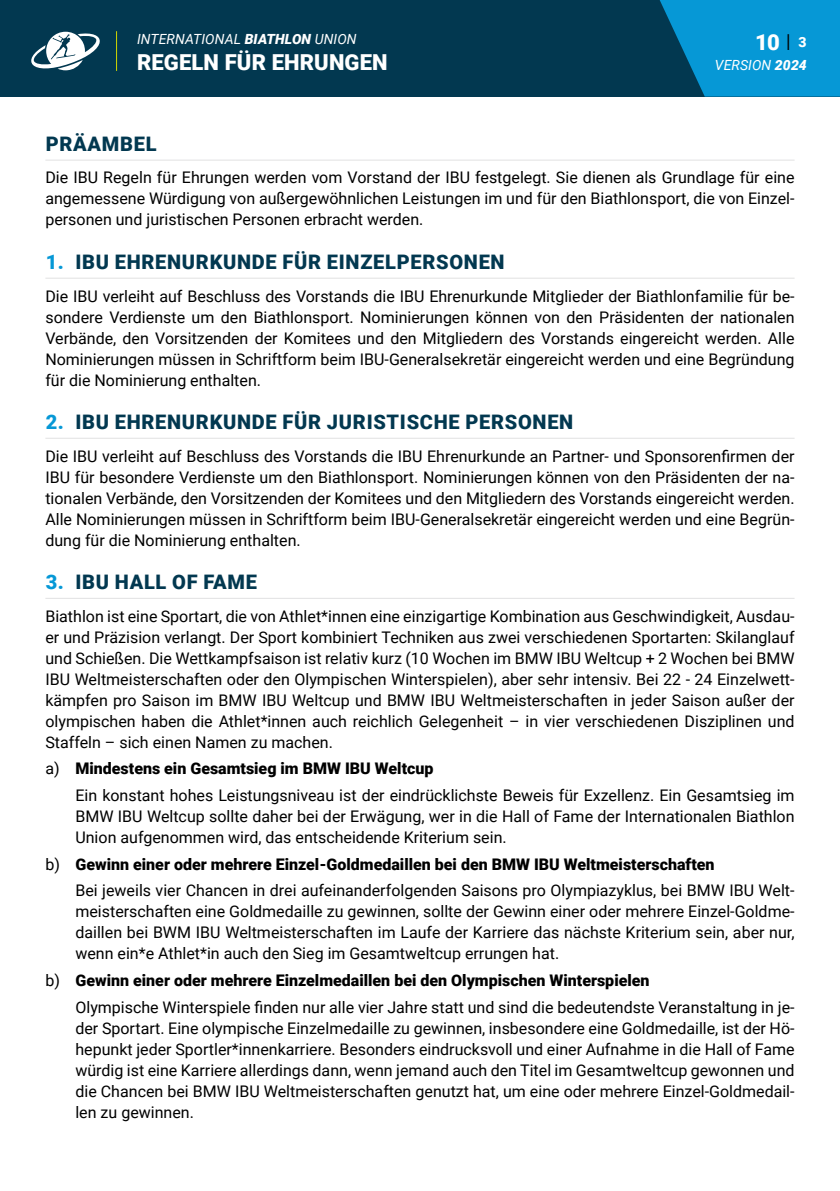
<style>
.page{position:relative;width:840px;height:1191px;background:#fff}
.page>*{position:absolute;margin:0;border:0;box-sizing:border-box;transform-origin:0 0}
.t1{font:900 22px "Roboto";letter-spacing:.005em;color:#fff}
.t2{font:900 20px "Roboto";letter-spacing:.035em;color:#023850}
.t3{font:16px/21px "Roboto";color:#000;text-align:justify}
.t4{font:italic 14px "Roboto";letter-spacing:.005em;color:#fff}
.s1{font-weight:900}
.s2{font-weight:300;color:#000}
.s3{font-size:14px}
.s4{color:#0698d6}
</style>
<div class="page">
<div style="left:0;top:0;width:839px;height:96px;background:#023850"></div>
<svg style="left:654px;top:0;width:185px;height:97px;background:#0588c1"></svg>
<svg style="left:31px;top:31px;width:69px;height:40px"></svg>
<hr style="left:116px;top:31px;width:1px;height:40px;background:#d3d800">
<hr style="left:45px;top:160px;width:749px;height:1px;background:#e1e1e2">
<hr style="left:45px;top:278px;width:749px;height:1px;background:#e1e1e2">
<hr style="left:45px;top:438px;width:749px;height:1px;background:#e1e1e2">
<hr style="left:45px;top:598px;width:749px;height:1px;background:#e1e1e2">
<p class="t4" style="left:137px;top:29px;width:221px">INTERNATIONAL <span class="s1">BIATHLON</span> UNION</p>
<h1 class="t1" style="left:137px;top:47px;width:252px">REGELN FÜR EHRUNGEN</h1>
<h1 class="t1" style="left:754px;top:26px;width:53px">10 <span class="s2">I</span> <span class="s3">3</span></h1>
<p class="t4" style="left:714px;top:55px;width:93px">VERSION <span class="s1">2024</span></p>
<p class="t2" style="left:46px;top:130px;width:112px">PRÄAMBEL</p>
<p class="t3" style="left:45px;top:167px;width:750px">Die IBU Regeln für Ehrungen werden vom Vorstand der IBU festgelegt. Sie dienen als Grundlage für eine angemessene Würdigung von außergewöhnlichen Leistungen im und für den Biathlonsport, die von Einzel&shy;personen und juristischen Personen erbracht werden.</p>
<p class="t2" style="left:46px;top:248px;width:460px"><span class="s4">1.</span> IBU EHRENURKUNDE FÜR EINZELPERSONEN</p>
<p class="t3" style="left:45px;top:285px;width:750px">Die IBU verleiht auf Beschluss des Vorstands die IBU Ehrenurkunde Mitglieder der Biathlonfamilie für be&shy;sondere Verdienste um den Biathlonsport. Nominierungen können von den Präsidenten der nationalen Verbände, den Vorsitzenden der Komitees und den Mitgliedern des Vorstands eingereicht werden. Alle Nominierungen müssen in Schriftform beim IBU-Generalsekretär eingereicht werden und eine Begründung für die Nominierung enthalten.</p>
<p class="t2" style="left:46px;top:408px;width:529px"><span class="s4">2.</span> IBU EHRENURKUNDE FÜR JURISTISCHE PERSONEN</p>
<p class="t3" style="left:45px;top:445px;width:750px">Die IBU verleiht auf Beschluss des Vorstands die IBU Ehrenurkunde an Partner- und Sponsorenfirmen der IBU für besondere Verdienste um den Biathlonsport. Nominierungen können von den Präsidenten der na&shy;tionalen Verbände, den Vorsitzenden der Komitees und den Mitgliedern des Vorstands eingereicht werden.<br>Alle Nominierungen müssen in Schriftform beim IBU-Generalsekretär eingereicht werden und eine Begrün&shy;dung für die Nominierung enthalten.</p>
<p class="t2" style="left:46px;top:568px;width:212px"><span class="s4">3.</span> IBU HALL OF FAME</p>
<p class="t3" style="left:45px;top:605px;width:750px">Biathlon ist eine Sportart, die von Athlet*innen eine einzigartige Kombination aus Geschwindigkeit, Ausdau&shy;er und Präzision verlangt. Der Sport kombiniert Techniken aus zwei verschiedenen Sportarten: Skilanglauf und Schießen. Die Wettkampfsaison ist relativ kurz (10 Wochen im BMW IBU Weltcup + 2 Wochen bei BMW IBU Weltmeisterschaften oder den Olympischen Winterspielen), aber sehr intensiv. Bei 22 - 24 Einzelwett&shy;kämpfen pro Saison im BMW IBU Weltcup und BMW IBU Weltmeisterschaften in jeder Saison außer der olympischen haben die Athlet*innen auch reichlich Gelegenheit – in vier verschiedenen Disziplinen und Staffeln – sich einen Namen zu machen.</p>
<p class="t3" style="left:75px;top:754px;width:720px;line-height:26.6px;text-indent:-30px">a) <span class="s1">Mindestens ein Gesamtsieg im BMW IBU Weltcup<br></span>Ein konstant hohes Leistungsniveau ist der eindrücklichste Beweis für Exzellenz. Ein Gesamtsieg im</p>
<p class="t3" style="left:75px;top:805px;width:720px">BMW IBU Weltcup sollte daher bei der Erwägung, wer in die Hall of Fame der Internationalen Biathlon<br>Union aufgenommen wird, das entscheidende Kriterium sein.</p>
<p class="t3" style="left:75px;top:850px;width:720px;line-height:26.6px;text-indent:-30px">b) <span class="s1">Gewinn einer oder mehrere Einzel-Goldmedaillen bei den BMW IBU Weltmeisterschaften<br></span>Bei jeweils vier Chancen in drei aufeinanderfolgenden Saisons pro Olympiazyklus, bei BMW IBU Welt-</p>
<p class="t3" style="left:75px;top:900px;width:720px">meisterschaften eine Goldmedaille zu gewinnen, sollte der Gewinn einer oder mehrere Einzel-Goldme&shy;daillen bei BWM IBU Weltmeisterschaften im Laufe der Karriere das nächste Kriterium sein, aber nur, wenn ein*e Athlet*in auch den Sieg im Gesamtweltcup errungen hat.</p>
<p class="t3" style="left:75px;top:966px;width:720px;line-height:26.6px;text-indent:-30px">b) <span class="s1">Gewinn einer oder mehrere Einzelmedaillen bei den Olympischen Winterspielen<br></span>Olympische Winterspiele finden nur alle vier Jahre statt und sind die bedeutendste Veranstaltung in je-</p>
<p class="t3" style="left:75px;top:1017px;width:720px">der Sportart. Eine olympische Einzelmedaille zu gewinnen, insbesondere eine Goldmedaille, ist der Hö&shy;hepunkt jeder Sportler*innenkarriere. Besonders eindrucksvoll und einer Aufnahme in die Hall of Fame würdig ist eine Karriere allerdings dann, wenn jemand auch den Titel im Gesamtweltcup gewonnen und die Chancen bei BMW IBU Weltmeisterschaften genutzt hat, um eine oder mehrere Einzel-Goldmedail&shy;len zu gewinnen.</p>
</div>
